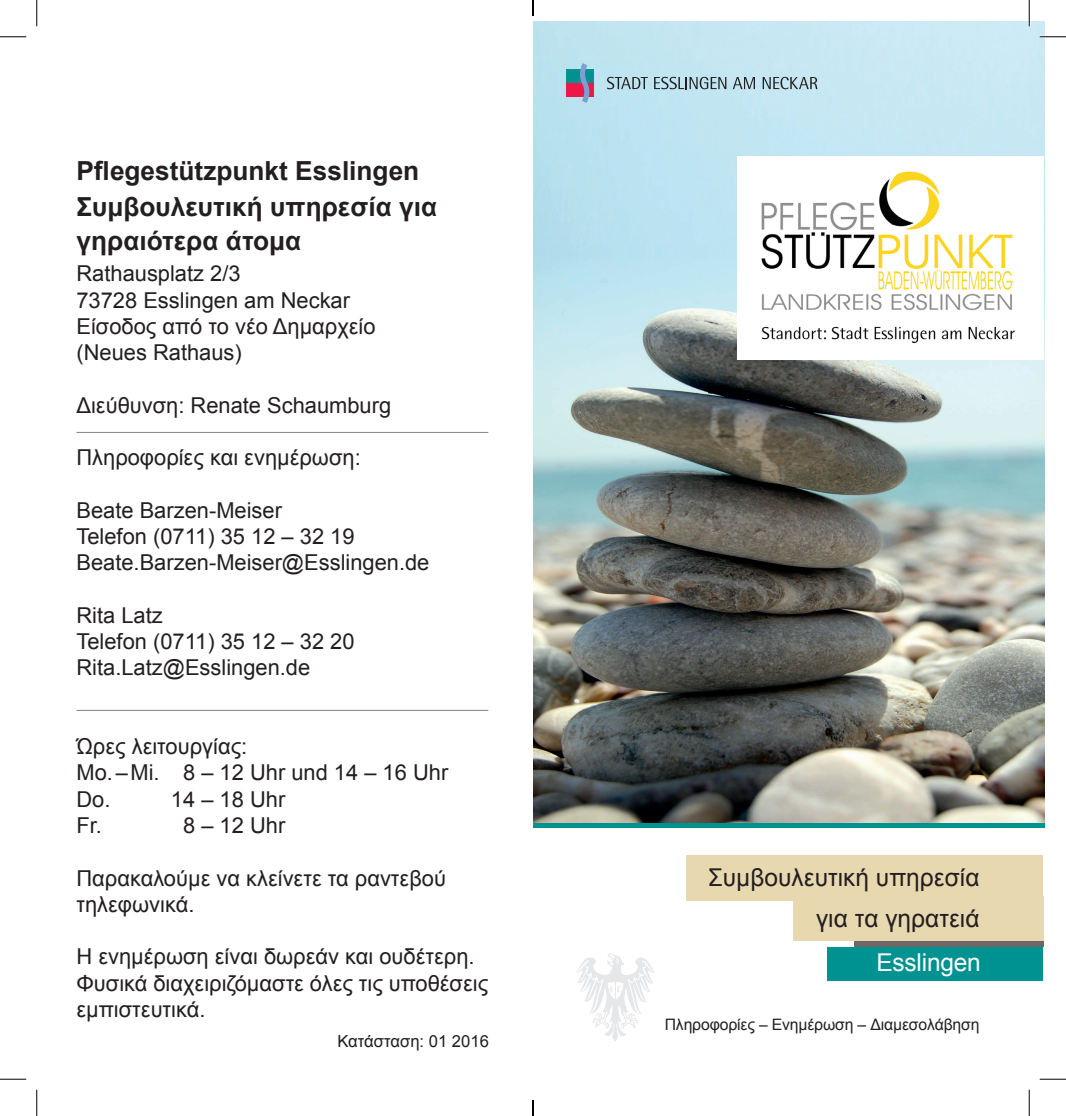
<style>
.page{position:relative;width:1066px;height:1116px;background:#fff}
.page>*{position:absolute;margin:0;border:0;box-sizing:border-box;transform-origin:0 0}
.t1{font:700 26.25px/33.6px "Arial";color:#231f20}
.t2{font:24.5px "Arial";color:#231f20}
.t3{font:24.5px "Arial";letter-spacing:-.01em;color:#fff}
.t4{font:21.88px/26.2px "Arial";color:#231f20}
.t5{font:16.62px "Arial";color:#231f20}
.t6{font:15.75px "Arial";letter-spacing:-.01em;color:#231f20}
</style>
<div class="page">
<svg style="left:576px;top:953px;width:79px;height:88px"></svg>
<div style="left:533px;top:822px;width:511px;height:5px;background:#009290"></div>
<img style="left:533px;top:22px;width:511px;height:800px">
<div style="left:737px;top:156px;width:307px;height:203px;background:#fff"></div>
<img style="left:761px;top:171px;width:254px;height:172px">
<svg style="left:607px;top:77px;width:41px;height:12px"></svg>
<svg style="left:654px;top:77px;width:72px;height:12px"></svg>
<svg style="left:733px;top:77px;width:22px;height:12px"></svg>
<svg style="left:762px;top:77px;width:55px;height:12px"></svg>
<div style="left:566px;top:69px;width:28px;height:14px;background:#009290"></div>
<div style="left:566px;top:83px;width:28px;height:14px;background:#ed1748"></div>
<svg style="left:580px;top:63px;width:9px;height:40px"></svg>
<hr style="left:76px;top:432px;width:412px;height:1px;background:#808285">
<hr style="left:76px;top:709px;width:412px;height:1px;background:#808285">
<div style="left:687px;top:854px;width:356px;height:46px;background:#e7d8b0"></div>
<div style="left:827px;top:946px;width:216px;height:34px;background:#009290"></div>
<div style="left:854px;top:941px;width:190px;height:5px;background:#6f6765"></div>
<div style="left:793px;top:896px;width:251px;height:44px;background:#e7d8b0"></div>
<hr style="left:1039px;top:36px;width:27px;height:2px;background:#fff">
<hr style="left:1028px;top:0;width:2px;height:26px;background:#fff">
<svg style="left:0;top:36px;width:26px;height:1px"></svg>
<svg style="left:1039px;top:36px;width:27px;height:1px"></svg>
<svg style="left:0;top:1078px;width:26px;height:1px"></svg>
<svg style="left:1039px;top:1078px;width:27px;height:1px"></svg>
<svg style="left:36px;top:0;width:1px;height:26px"></svg>
<svg style="left:36px;top:1089px;width:1px;height:26px"></svg>
<svg style="left:1029px;top:0;width:1px;height:26px"></svg>
<svg style="left:1029px;top:1089px;width:1px;height:26px"></svg>
<svg style="left:532px;top:0;width:2px;height:16px"></svg>
<svg style="left:532px;top:1100px;width:2px;height:15px"></svg>
<p class="t1" style="left:76px;top:155px;width:344px">Pflegestützpunkt Esslingen</p>
<p class="t1" style="left:76px;top:191px;width:362px">Συμβουλευτική υπηρεσία για γηραιότερα άτομα</p>
<p class="t4" style="left:76px;top:261px;width:275px">Rathausplatz 2/3<br>73728 Esslingen am Neckar</p>
<p class="t4" style="left:76px;top:313px;width:301px">Είσοδος από το νέο Δημαρχείο</p>
<p class="t4" style="left:76px;top:339px;width:167px">(Neues Rathaus)</p>
<p class="t4" style="left:76px;top:392px;width:316px">Διεύθυνση: Renate Schaumburg</p>
<p class="t4" style="left:76px;top:444px;width:286px">Πληροφορίες και ενημέρωση:</p>
<p class="t4" style="left:76px;top:497px;width:207px">Beate Barzen-Meiser</p>
<p class="t4" style="left:76px;top:523px;width:280px">Telefon (0711) 35 12 – 32 19</p>
<p class="t4" style="left:76px;top:549px;width:354px">Beate.Barzen-Meiser@Esslingen.de</p>
<p class="t4" style="left:76px;top:602px;width:88px">Rita Latz</p>
<p class="t4" style="left:76px;top:628px;width:280px">Telefon (0711) 35 12 – 32 20</p>
<p class="t4" style="left:76px;top:654px;width:235px">Rita.Latz@Esslingen.de</p>
<p class="t4" style="left:76px;top:733px;width:172px">Ώρες λειτουργίας:</p>
<p class="t4" style="left:76px;top:759px;width:373px">Mo.–Mi. 8 – 12 Uhr und 14 – 16 Uhr</p>
<p class="t4" style="left:76px;top:786px;width:36px">Do.</p>
<p class="t4" style="left:171px;top:786px;width:116px">14 – 18 Uhr</p>
<p class="t4" style="left:76px;top:812px;width:27px">Fr.</p>
<p class="t4" style="left:183px;top:812px;width:104px">8 – 12 Uhr</p>
<p class="t4" style="left:76px;top:864px;width:371px">Παρακαλούμε να κλείνετε τα ραντεβού τηλεφωνικά.</p>
<p class="t4" style="left:76px;top:943px;width:413px">Η ενημέρωση είναι δωρεάν και ουδέτερη.<br>Φυσικά διαχειριζόμαστε όλες τις υποθέσεις εμπιστευτικά.</p>
<p class="t5" style="left:337px;top:1029px;width:153px">Κατάσταση: 01 2016</p>
<p class="t2" style="left:708px;top:861px;width:273px">Συμβουλευτική υπηρεσία</p>
<p class="t2" style="left:816px;top:902px;width:165px">για τα γηρατειά</p>
<p class="t3" style="left:876px;top:946px;width:106px">Esslingen</p>
<p class="t6" style="left:665px;top:1013px;width:316px">Πληροφορίες – Ενημέρωση – Διαμεσολάβηση</p>
</div>
